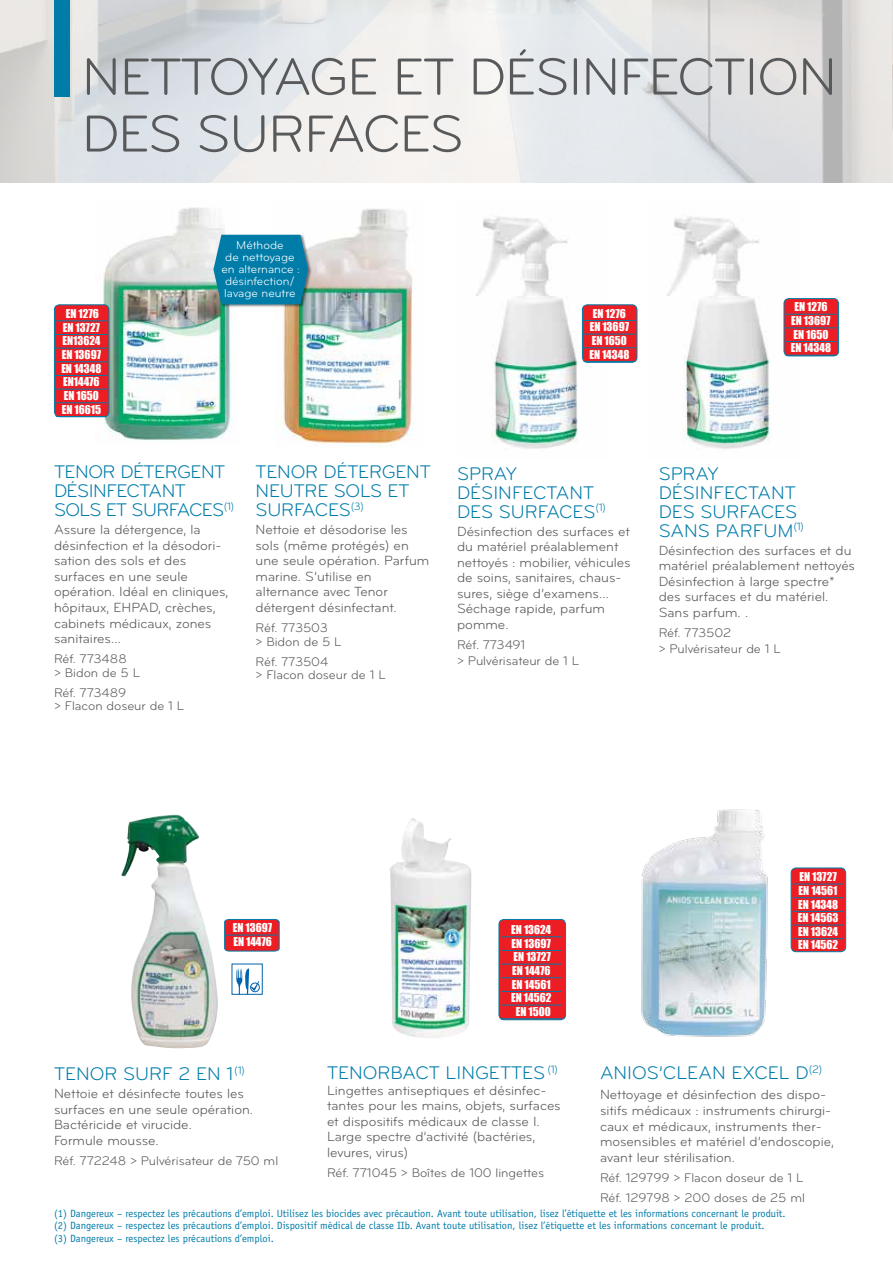
<style>
.page{position:relative;width:893px;height:1263px;background:#fff}
.page>*{position:absolute;margin:0;border:0;box-sizing:border-box;transform-origin:0 0}
.t1{font:54px/57px "Bryant Pro";letter-spacing:-.02em;color:#58595b}
.t2{font:18.9px/19px "Bryant Pro";letter-spacing:-.01em;color:#007ca9}
.t3{font:13.8px/15.5px "Bryant Pro";color:#58595b}
.t4{font:12.9px/13.5px "Bryant Pro";color:#58595b}
.t5{font:12px/12px "Bryant Pro";color:#fff;text-align:center}
.t6{font:11.25px/13.6px "Impact";color:#fff;text-align:center}
.t7{font:10.5px/12.6px "Officina Sans";color:#007ca9}
</style>
<div class="page">
<img style="left:0;top:0;width:893px;height:183px">
<div style="left:54px;top:0;width:15px;height:96px;background:#007ca9"></div>
<img style="left:389px;top:818px;width:82px;height:220px">
<div style="left:499px;top:919px;width:67px;height:101px;background:#ed1d24;border-radius:5px"></div>
<div style="left:499px;top:919px;width:67px;height:101px;border:1px solid #007ca9;border-radius:5px"></div>
<hr style="left:501px;top:936px;width:60px;height:1px;background:#007ca9">
<hr style="left:501px;top:950px;width:60px;height:1px;background:#007ca9">
<hr style="left:501px;top:964px;width:60px;height:1px;background:#007ca9">
<hr style="left:501px;top:977px;width:60px;height:1px;background:#007ca9">
<hr style="left:501px;top:991px;width:60px;height:1px;background:#007ca9">
<hr style="left:501px;top:1005px;width:60px;height:1px;background:#007ca9">
<hr style="left:501px;top:1018px;width:60px;height:1px;background:#007ca9">
<img style="left:121px;top:815px;width:97px;height:233px">
<svg style="left:236px;top:968px;width:23px;height:26px"></svg>
<svg style="left:224px;top:918px;width:56px;height:34px"></svg>
<hr style="left:226px;top:935px;width:51px;height:1px;background:#007ca9">
<img style="left:95px;top:207px;width:138px;height:234px">
<img style="left:282px;top:209px;width:131px;height:237px">
<img style="left:641px;top:809px;width:127px;height:228px">
<img style="left:476px;top:216px;width:109px;height:233px">
<img style="left:667px;top:216px;width:133px;height:233px">
<div style="left:54px;top:305px;width:55px;height:112px;background:#ed1d24;border-radius:5px"></div>
<div style="left:54px;top:304px;width:55px;height:113px;border:1px solid #007ca9;border-radius:5px"></div>
<hr style="left:56px;top:320px;width:51px;height:1px;background:#007ca9">
<hr style="left:56px;top:334px;width:51px;height:1px;background:#007ca9">
<hr style="left:56px;top:348px;width:51px;height:1px;background:#007ca9">
<hr style="left:56px;top:361px;width:51px;height:1px;background:#007ca9">
<hr style="left:56px;top:375px;width:51px;height:1px;background:#007ca9">
<hr style="left:56px;top:389px;width:51px;height:1px;background:#007ca9">
<hr style="left:56px;top:402px;width:51px;height:1px;background:#007ca9">
<hr style="left:56px;top:416px;width:51px;height:1px;background:#007ca9">
<div style="left:791px;top:868px;width:55px;height:84px;background:#ed1d24;border-radius:5px"></div>
<div style="left:791px;top:867px;width:55px;height:85px;border:1px solid #007ca9;border-radius:5px"></div>
<hr style="left:793px;top:884px;width:51px;height:1px;background:#007ca9">
<hr style="left:793px;top:897px;width:51px;height:1px;background:#007ca9">
<hr style="left:793px;top:911px;width:51px;height:1px;background:#007ca9">
<hr style="left:793px;top:924px;width:51px;height:1px;background:#007ca9">
<hr style="left:793px;top:938px;width:51px;height:1px;background:#007ca9">
<div style="left:582px;top:305px;width:55px;height:57px;background:#ed1d24;border-radius:5px"></div>
<div style="left:582px;top:304px;width:55px;height:59px;border:1px solid #007ca9;border-radius:5px"></div>
<hr style="left:584px;top:320px;width:51px;height:1px;background:#007ca9">
<hr style="left:584px;top:334px;width:51px;height:1px;background:#007ca9">
<hr style="left:584px;top:347px;width:51px;height:1px;background:#007ca9">
<hr style="left:584px;top:361px;width:51px;height:1px;background:#007ca9">
<div style="left:213px;top:234px;width:99px;height:74px;background:#000;opacity:.45"></div>
<svg style="left:213px;top:235px;width:95px;height:69px"></svg>
<div style="left:784px;top:299px;width:54px;height:57px;background:#ed1d24;border-radius:5px"></div>
<div style="left:783px;top:298px;width:56px;height:58px;border:1px solid #007ca9;border-radius:5px"></div>
<hr style="left:785px;top:314px;width:51px;height:1px;background:#007ca9">
<hr style="left:785px;top:327px;width:51px;height:1px;background:#007ca9">
<hr style="left:785px;top:341px;width:51px;height:1px;background:#007ca9">
<hr style="left:785px;top:355px;width:51px;height:1px;background:#007ca9">
<h1 class="t1" style="left:82px;top:49px;width:757px">NETTOYAGE ET DÉSINFECTION<br>DES SURFACES</h1>
<p class="t6" style="left:61px;top:306px;width:42px">EN 1276<br>EN 13727<br>EN13624<br>EN 13697<br>EN 14348<br>EN14476<br>EN 1650<br>EN 16615</p>
<p class="t5" style="left:222px;top:239px;width:80px">Méthode<br>de nettoyage en alternance : désinfection/ lavage neutre</p>
<h2 class="t2" style="left:54px;top:463px;width:182px">TENOR DÉTERGENT<br>DÉSINFECTANT<br>SOLS ET SURFACES<sup>(1)</sup></h2>
<p class="t3" style="left:54px;top:522px;width:176px">Assure la détergence, la désinfection et la désodori&shy;sation des sols et des surfaces en une seule opération. Idéal en cliniques, hôpitaux, EHPAD, crèches, cabinets médicaux, zones sanitaires…</p>
<p class="t4" style="left:54px;top:652px;width:88px">Réf. 773488<br>&gt; Bidon de 5 L</p>
<p class="t4" style="left:54px;top:686px;width:132px">Réf. 773489<br>&gt; Flacon doseur de 1 L</p>
<h2 class="t2" style="left:256px;top:463px;width:177px">TENOR DÉTERGENT<br>NEUTRE SOLS ET<br>SURFACES<sup>(3)</sup></h2>
<p class="t3" style="left:256px;top:522px;width:175px">Nettoie et désodorise les sols (même protégés) en une seule opération. Parfum marine. S’utilise en alternance avec Tenor détergent désinfectant.</p>
<p class="t4" style="left:256px;top:621px;width:88px">Réf. 773503<br>&gt; Bidon de 5 L</p>
<p class="t4" style="left:256px;top:655px;width:132px">Réf. 773504<br>&gt; Flacon doseur de 1 L</p>
<p class="t6" style="left:589px;top:306px;width:42px">EN 1276<br>EN 13697<br>EN 1650<br>EN 14348</p>
<h2 class="t2" style="left:457px;top:464px;width:150px">SPRAY<br>DÉSINFECTANT<br>DES SURFACES<sup>(1)</sup></h2>
<p class="t3" style="left:457px;top:523px;width:175px">Désinfection des surfaces et du matériel préalablement nettoyés : mobilier, véhicules de soins, sanitaires, chaus&shy;sures, siège d’examens…<br>Séchage rapide, parfum pomme.</p>
<p class="t4" style="left:457px;top:637px;width:124px;line-height:15.6px">Réf. 773491<br>&gt; Pulvérisateur de 1 L</p>
<p class="t6" style="left:791px;top:300px;width:42px">EN 1276<br>EN 13697<br>EN 1650<br>EN 14348</p>
<h2 class="t2" style="left:659px;top:464px;width:147px">SPRAY<br>DÉSINFECTANT<br>DES SURFACES<br>SANS PARFUM<sup>(1)</sup></h2>
<p class="t3" style="left:659px;top:542px;width:198px">Désinfection des surfaces et du matériel préalablement nettoyés<br>Désinfection à large spectre* des surfaces et du matériel.<br>Sans parfum. .</p>
<p class="t4" style="left:659px;top:625px;width:124px;line-height:15.6px">Réf. 773502<br>&gt; Pulvérisateur de 1 L</p>
<p class="t6" style="left:233px;top:921px;width:41px;text-align:left">EN 13697<br>EN 14476</p>
<p class="t6" style="left:511px;top:922px;width:42px">EN 13624<br>EN 13697<br>EN 13727<br>EN 14476<br>EN 14561<br>EN 14562<br>EN 1500</p>
<p class="t6" style="left:798px;top:870px;width:42px;text-align:left">EN 13727<br>EN 14561<br>EN 14348<br>EN 14563<br>EN 13624<br>EN 14562</p>
<h2 class="t2" style="left:600px;top:1063px;width:224px">ANIOS’CLEAN EXCEL D<sup>(2)</sup></h2>
<p class="t3" style="left:600px;top:1087px;width:236px">Nettoyage et désinfection des dispo&shy;sitifs médicaux : instruments chirurgi&shy;caux et médicaux, instruments ther&shy;mosensibles et matériel d’endoscopie, avant leur stérilisation.</p>
<p class="t4" style="left:600px;top:1167px;width:206px;line-height:20.4px">Réf. 129799 &gt; Flacon doseur de 1 L<br>Réf. 129798 &gt; 200 doses de 25 ml</p>
<h2 class="t2" style="left:327px;top:1063px;width:232px">TENORBACT LINGETTES <sup>(1)</sup></h2>
<p class="t3" style="left:327px;top:1082px;width:235px">Lingettes antiseptiques et désinfec&shy;tantes pour les mains, objets, surfaces et dispositifs médicaux de classe I.<br>Large spectre d’activité (bactéries, levures, virus)</p>
<p class="t4" style="left:327px;top:1166px;width:219px">Réf. 771045 &gt; Boîtes de 100 lingettes</p>
<p class="t7" style="left:54px;top:1207px;width:733px">(1) Dangereux – respectez les précautions d’emploi. Utilisez les biocides avec précaution. Avant toute utilisation, lisez l’étiquette et les informations concernant le produit. (2) Dangereux – respectez les précautions d’emploi. Dispositif médical de classe IIb. Avant toute utilisation, lisez l’étiquette et les informations concernant le produit.<br>(3) Dangereux – respectez les précautions d’emploi.</p>
<h2 class="t2" style="left:54px;top:1064px;width:192px">TENOR SURF 2 EN 1<sup>(1)</sup></h2>
<p class="t3" style="left:54px;top:1086px;width:201px">Nettoie et désinfecte toutes les surfaces en une seule opération.<br>Bactéricide et virucide.<br>Formule mousse.</p>
<p class="t4" style="left:54px;top:1154px;width:226px">Réf. 772248 &gt; Pulvérisateur de 750 ml</p>
</div>
